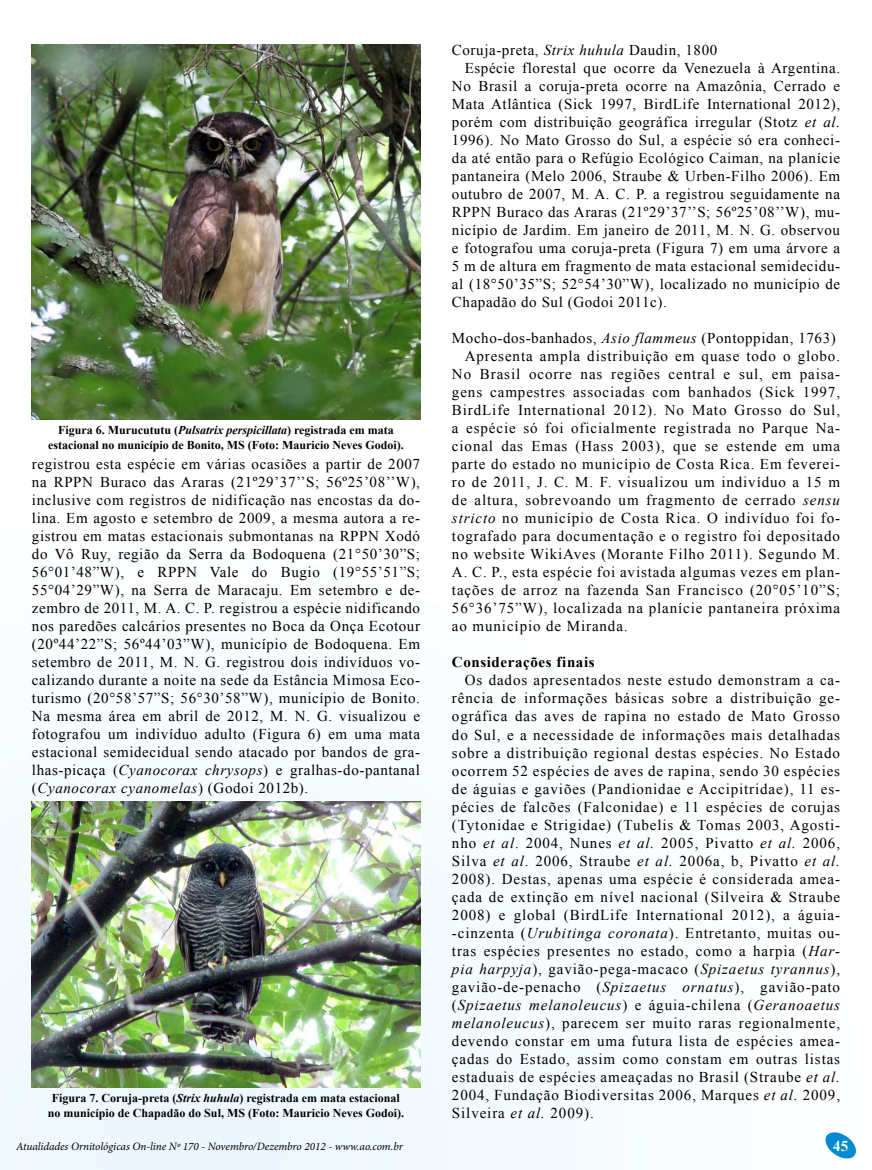
<style>
.page{position:relative;width:872px;height:1170px;background:#fff}
.page>*{position:absolute;margin:0;border:0;box-sizing:border-box;transform-origin:0 0}
.t1{font:15px/18px "Times New Roman";letter-spacing:.06em;color:#000;text-align:justify}
.t2{font:15px "Times New Roman";letter-spacing:.04em;color:#000}
.t3{font:700 15px "Times New Roman";letter-spacing:.04em;color:#000}
.t4{font:700 15px "Times New Roman";color:#fff}
.t5{font:700 12px/14.4px "Times New Roman";color:#000;text-align:center}
.t6{font:italic 11.25px "Minion Pro";letter-spacing:-.005em;color:#000}
.s1{font-style:italic}
</style>
<div class="page">
<div style="left:0;top:801px;width:542px;height:368px;background:#f2fafd"></div>
<img style="left:32px;top:45px;width:388px;height:374px">
<img style="left:32px;top:801px;width:388px;height:285px">
<svg style="left:825px;top:1132px;width:31px;height:27px"></svg>
<p class="t2" style="left:452px;top:40px;width:267px">Coruja-preta, <span class="s1">Strix huhula</span> Daudin, 1800</p>
<p class="t2" style="left:465px;top:58px;width:377px">Espécie florestal que ocorre da Venezuela à Argentina.</p>
<p class="t2" style="left:452px;top:76px;width:389px">No Brasil a coruja-preta ocorre na Amazônia, Cerrado e</p>
<p class="t2" style="left:452px;top:94px;width:390px">Mata Atlântica (Sick 1997, BirdLife International 2012),</p>
<p class="t2" style="left:452px;top:112px;width:390px">porém com distribuição geográfica irregular (Stotz <span class="s1">et al.</span></p>
<p class="t2" style="left:452px;top:130px;width:389px">1996). No Mato Grosso do Sul, a espécie só era conheci-</p>
<p class="t2" style="left:452px;top:148px;width:390px">da até então para o Refúgio Ecológico Caiman, na planície</p>
<p class="t2" style="left:452px;top:166px;width:390px">pantaneira (Melo 2006, Straube &amp; Urben-Filho 2006). Em</p>
<p class="t2" style="left:452px;top:184px;width:389px">outubro de 2007, M. A. C. P. a registrou seguidamente na</p>
<p class="t2" style="left:452px;top:202px;width:389px">RPPN Buraco das Araras (21º29’37’’S; 56º25’08’’W), mu-</p>
<p class="t2" style="left:452px;top:220px;width:389px">nicípio de Jardim. Em janeiro de 2011, M. N. G. observou</p>
<p class="t2" style="left:452px;top:238px;width:390px">e fotografou uma coruja-preta (Figura 7) em uma árvore a</p>
<p class="t2" style="left:452px;top:256px;width:390px">5 m de altura em fragmento de mata estacional semidecidu-</p>
<p class="t2" style="left:452px;top:274px;width:390px">al (18°50’35”S; 52°54’30”W), localizado no município de</p>
<p class="t2" style="left:452px;top:292px;width:216px">Chapadão do Sul (Godoi 2011c).</p>
<p class="t2" style="left:452px;top:328px;width:385px">Mocho-dos-banhados, <span class="s1">Asio flammeus</span> (Pontoppidan, 1763)</p>
<p class="t1" style="left:465px;top:347px;width:377px">Apresenta ampla distribuição em quase todo o globo.</p>
<p class="t1" style="left:452px;top:365px;width:389px">No Brasil ocorre nas regiões central e sul, em paisa-</p>
<p class="t1" style="left:452px;top:383px;width:389px">gens campestres associadas com banhados (Sick 1997,</p>
<p class="t1" style="left:452px;top:401px;width:389px">BirdLife International 2012). No Mato Grosso do Sul,</p>
<p class="t1" style="left:452px;top:419px;width:390px">a espécie só foi oficialmente registrada no Parque Na-</p>
<p class="t1" style="left:452px;top:437px;width:390px">cional das Emas (Hass 2003), que se estende em uma</p>
<p class="t1" style="left:452px;top:455px;width:390px">parte do estado no município de Costa Rica. Em feverei-</p>
<p class="t1" style="left:452px;top:473px;width:389px">ro de 2011, J. C. M. F. visualizou um indivíduo a 15 m</p>
<p class="t1" style="left:452px;top:491px;width:389px">de altura, sobrevoando um fragmento de cerrado <span class="s1">sensu</span></p>
<p class="t1" style="left:452px;top:509px;width:390px"><span class="s1">stricto</span> no município de Costa Rica. O indivíduo foi fo-</p>
<p class="t1" style="left:452px;top:527px;width:390px">tografado para documentação e o registro foi depositado</p>
<p class="t1" style="left:452px;top:545px;width:390px">no website WikiAves (Morante Filho 2011). Segundo M.</p>
<p class="t1" style="left:452px;top:563px;width:390px">A. C. P., esta espécie foi avistada algumas vezes em plan-</p>
<p class="t1" style="left:452px;top:581px;width:389px">tações de arroz na fazenda San Francisco (20°05’10”S;</p>
<p class="t1" style="left:452px;top:599px;width:390px">56°36’75”W), localizada na planície pantaneira próxima</p>
<p class="t1" style="left:452px;top:617px;width:177px">ao município de Miranda.</p>
<p class="t3" style="left:452px;top:652px;width:144px">Considerações finais</p>
<p class="t1" style="left:452px;top:671px;width:390px;text-indent:13px">Os dados apresentados neste estudo demonstram a ca&shy;rência de informações básicas sobre a distribuição ge&shy;ográfica das aves de rapina no estado de Mato Grosso do Sul, e a necessidade de informações mais detalhadas sobre a distribuição regional destas espécies. No Estado ocorrem 52 espécies de aves de rapina, sendo 30 espécies de águias e gaviões (Pandionidae e Accipitridae), 11 es&shy;pécies de falcões (Falconidae) e 11 espécies de corujas (Tytonidae e Strigidae) (Tubelis &amp; Tomas 2003, Agosti&shy;nho <span class="s1">et al</span>. 2004, Nunes <span class="s1">et al.</span> 2005, Pivatto <span class="s1">et al.</span> 2006, Silva <span class="s1">et al</span>. 2006, Straube <span class="s1">et al.</span> 2006a, b, Pivatto <span class="s1">et al.<br></span>2008). Destas, apenas uma espécie é considerada amea&shy;çada de extinção em nível nacional (Silveira &amp; Straube 2008) e global (BirdLife International 2012), a águia--cinzenta (<span class="s1">Urubitinga coronata</span>). Entretanto, muitas ou&shy;tras espécies presentes no estado, como a harpia (<span class="s1">Har&shy;pia harpyja</span>), gavião-pega-macaco (<span class="s1">Spizaetus tyrannus</span>), gavião-de-penacho (<span class="s1">Spizaetus ornatus</span>), gavião-pato (<span class="s1">Spizaetus melanoleucus</span>) e águia-chilena (<span class="s1">Geranoaetus melanoleucus</span>), parecem ser muito raras regionalmente, devendo constar em uma futura lista de espécies amea&shy;çadas do Estado, assim como constam em outras listas estaduais de espécies ameaçadas no Brasil (Straube <span class="s1">et al.<br></span>2004, Fundação Biodiversitas 2006, Marques <span class="s1">et al.</span> 2009, Silveira <span class="s1">et al.</span> 2009).</p>
<p class="t5" style="left:48px;top:423px;width:357px">Figura 6. Murucututu (<span class="s1">Pulsatrix perspicillata</span>) registrada em mata estacional no município de Bonito, MS (Foto: Mauricio Neves Godoi).</p>
<p class="t1" style="left:32px;top:454px;width:390px">registrou esta espécie em várias ocasiões a partir de 2007 na RPPN Buraco das Araras (21º29’37’’S; 56º25’08’’W), inclusive com registros de nidificação nas encostas da do&shy;lina. Em agosto e setembro de 2009, a mesma autora a re&shy;gistrou em matas estacionais submontanas na RPPN Xodó do Vô Ruy, região da Serra da Bodoquena (21°50’30”S; 56°01’48”W), e RPPN Vale do Bugio (19°55’51”S; 55°04’29”W), na Serra de Maracaju. Em setembro e de&shy;zembro de 2011, M. A. C. P. registrou a espécie nidificando nos paredões calcários presentes no Boca da Onça Ecotour (20º44’22”S; 56º44’03”W), município de Bodoquena. Em setembro de 2011, M. N. G. registrou dois indivíduos vo&shy;calizando durante a noite na sede da Estância Mimosa Eco&shy;turismo (20°58’57”S; 56°30’58”W), município de Bonito.<br>Na mesma área em abril de 2012, M. N. G. visualizou e fotografou um indivíduo adulto (Figura 6) em uma mata estacional semidecidual sendo atacado por bandos de gra&shy;lhas-picaça (<span class="s1">Cyanocorax chrysops</span>) e gralhas-do-pantanal (<span class="s1">Cyanocorax cyanomelas</span>) (Godoi 2012b).</p>
<p class="t5" style="left:48px;top:1090px;width:358px">Figura 7. Coruja-preta (<span class="s1">Strix huhula</span>) registrada em mata estacional no município de Chapadão do Sul, MS (Foto: Mauricio Neves Godoi).</p>
<p class="t6" style="left:16px;top:1138px;width:388px">Atualidades Ornitológicas On-line Nº 170 - Novembro/Dezembro 2012 - www.ao.com.br</p>
<p class="t4" style="left:833px;top:1134px;width:16px">45</p>
</div>
